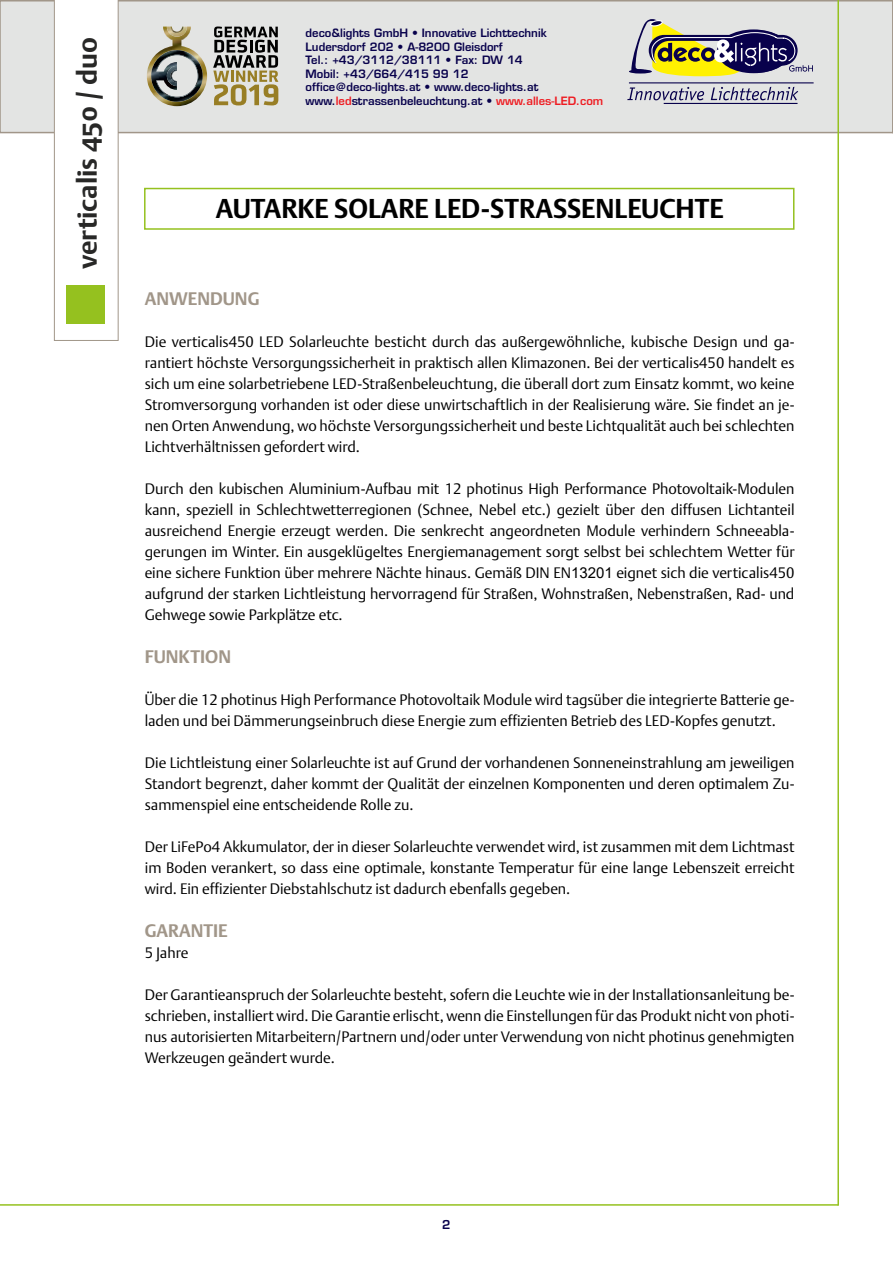
<style>
.page{position:relative;width:893px;height:1263px;background:#fff}
.page>*{position:absolute;margin:0;border:0;box-sizing:border-box;transform-origin:0 0}
.t1{font:700 27px "DTL Argo ST";color:#000}
.t2{font:700 27px "DTL Argo ST";color:#282827}
.t3{font:700 18px "DTL Argo ST";color:#a19689}
.t4{font:300 15px/21px "DTL Argo T";color:#000;text-align:justify}
.t5{font:600 12px "Eurostile";color:#08014c}
.t6{font:600 11.25px "Eurostile";color:#08014c}
.s1{color:#ee1d23}
.s2{font-family:"Arial";font-weight:400}
</style>
<div class="page">
<div style="left:0;top:1px;width:893px;height:132px;background:#e3e4e3"></div>
<div style="left:0;top:0;width:893px;height:133px;border:2px solid #a19689"></div>
<svg style="left:892px;top:0;width:1px;height:133px"></svg>
<hr style="left:0;top:1204px;width:838px;height:2px;background:#95c11f">
<hr style="left:837px;top:0;width:2px;height:1206px;background:#95c11f">
<img style="left:147px;top:27px;width:60px;height:79px">
<img style="left:151px;top:50px;width:52px;height:52px">
<img style="left:167px;top:27px;width:20px;height:10px">
<svg style="left:170px;top:27px;width:13px;height:6px"></svg>
<img style="left:156px;top:55px;width:42px;height:42px">
<svg style="left:213px;top:27px;width:65px;height:78px"></svg>
<svg style="left:54px;top:0;width:65px;height:341px"></svg>
<div style="left:66px;top:285px;width:38px;height:38px;background:#95c11f"></div>
<div style="left:144px;top:188px;width:650px;height:42px;border:2px solid #95c11f"></div>
<hr style="left:664px;top:103px;width:133px;height:1px;background:#08014c">
<svg style="left:631px;top:19px;width:182px;height:57px"></svg>
<svg style="left:627px;top:87px;width:77px;height:13px"></svg>
<svg style="left:711px;top:87px;width:87px;height:13px"></svg>
<hr style="left:629px;top:82px;width:185px;height:1px;background:#08014c">
<p class="t2" style="left:71px;top:269px;width:233px;rotate:-90deg">verticalis 450 / duo</p>
<p class="t6" style="left:306px;top:26px;width:243px">deco&amp;lights GmbH • Innovative Lichttechnik</p>
<p class="t6" style="left:306px;top:39px;width:199px">Ludersdorf 202 • A-8200 Gleisdorf</p>
<p class="t6" style="left:306px;top:53px;width:219px">Tel.: +43/3112/38111 • Fax: DW 14</p>
<p class="t6" style="left:306px;top:66px;width:164px">Mobil: +43/664/415 99 12</p>
<p class="t6" style="left:306px;top:80px;width:234px">office@deco-lights.at • www.deco-lights.at</p>
<p class="t6" style="left:306px;top:93px;width:299px">www.<span class="s1">led</span>strassenbeleuchtung.at • <span class="s1">www.alles-LED.com</span></p>
<p class="t1" style="left:216px;top:193px;width:509px">AUTARKE SOLARE LED-STRASSENLEUCHTE</p>
<p class="t3" style="left:145px;top:288px;width:116px">ANWENDUNG</p>
<p class="t4" style="left:145px;top:331px;width:651px">Die verticalis450 LED Solarleuchte besticht durch das außergewöhnliche, kubische Design und ga&shy;rantiert höchste Versorgungssicherheit in praktisch allen Klimazonen. Bei der verticalis450 handelt es sich um eine solarbetriebene LED-Straßenbeleuchtung, die überall dort zum Einsatz kommt, wo keine Stromversorgung vorhanden ist oder diese unwirtschaftlich in der Realisierung wäre. Sie findet an je&shy;nen Orten Anwendung, wo höchste Versorgungssicherheit und beste Lichtqualität auch bei schlechten Lichtverhältnissen gefordert wird.</p>
<p class="t4" style="left:145px;top:478px;width:651px">Durch den kubischen Aluminium-Aufbau mit 12 photinus High Performance Photovoltaik-Modulen kann, speziell in Schlechtwetterregionen (Schnee, Nebel etc.) gezielt über den diffusen Lichtanteil ausreichend Energie erzeugt werden. Die senkrecht angeordneten Module verhindern Schneeabla&shy;gerungen im Winter. Ein ausgeklügeltes Energiemanagement sorgt selbst bei schlechtem Wetter für eine sichere Funktion über mehrere Nächte hinaus. Gemäß DIN EN<span class="s2">13201</span> eignet sich die verticalis450 aufgrund der starken Lichtleistung hervorragend für Straßen, Wohnstraßen, Nebenstraßen, Rad- und Gehwege sowie Parkplätze etc.</p>
<p class="t3" style="left:145px;top:646px;width:88px">FUNKTION</p>
<p class="t4" style="left:145px;top:689px;width:651px">Über die 12 photinus High Performance Photovoltaik Module wird tagsüber die integrierte Batterie ge&shy;laden und bei Dämmerungseinbruch diese Energie zum effizienten Betrieb des LED-Kopfes genutzt.</p>
<p class="t4" style="left:145px;top:752px;width:651px">Die Lichtleistung einer Solarleuchte ist auf Grund der vorhandenen Sonneneinstrahlung am jeweiligen Standort begrenzt, daher kommt der Qualität der einzelnen Komponenten und deren optimalem Zu&shy;sammenspiel eine entscheidende Rolle zu.</p>
<p class="t4" style="left:145px;top:836px;width:651px">Der LiFePo4 Akkumulator, der in dieser Solarleuchte verwendet wird, ist zusammen mit dem Lichtmast im Boden verankert, so dass eine optimale, konstante Temperatur für eine lange Lebenszeit erreicht wird. Ein effizienter Diebstahlschutz ist dadurch ebenfalls gegeben.</p>
<p class="t3" style="left:145px;top:919px;width:84px">GARANTIE</p>
<p class="t4" style="left:145px;top:941px;width:45px">5 Jahre</p>
<p class="t4" style="left:145px;top:983px;width:651px">Der Garantieanspruch der Solarleuchte besteht, sofern die Leuchte wie in der Installationsanleitung be&shy;schrieben, installiert wird. Die Garantie erlischt, wenn die Einstellungen für das Produkt nicht von photi&shy;nus autorisierten Mitarbeitern/Partnern und/oder unter Verwendung von nicht photinus genehmigten Werkzeugen geändert wurde.</p>
<p class="t5" style="left:442px;top:1217px;width:10px">2</p>
</div>
